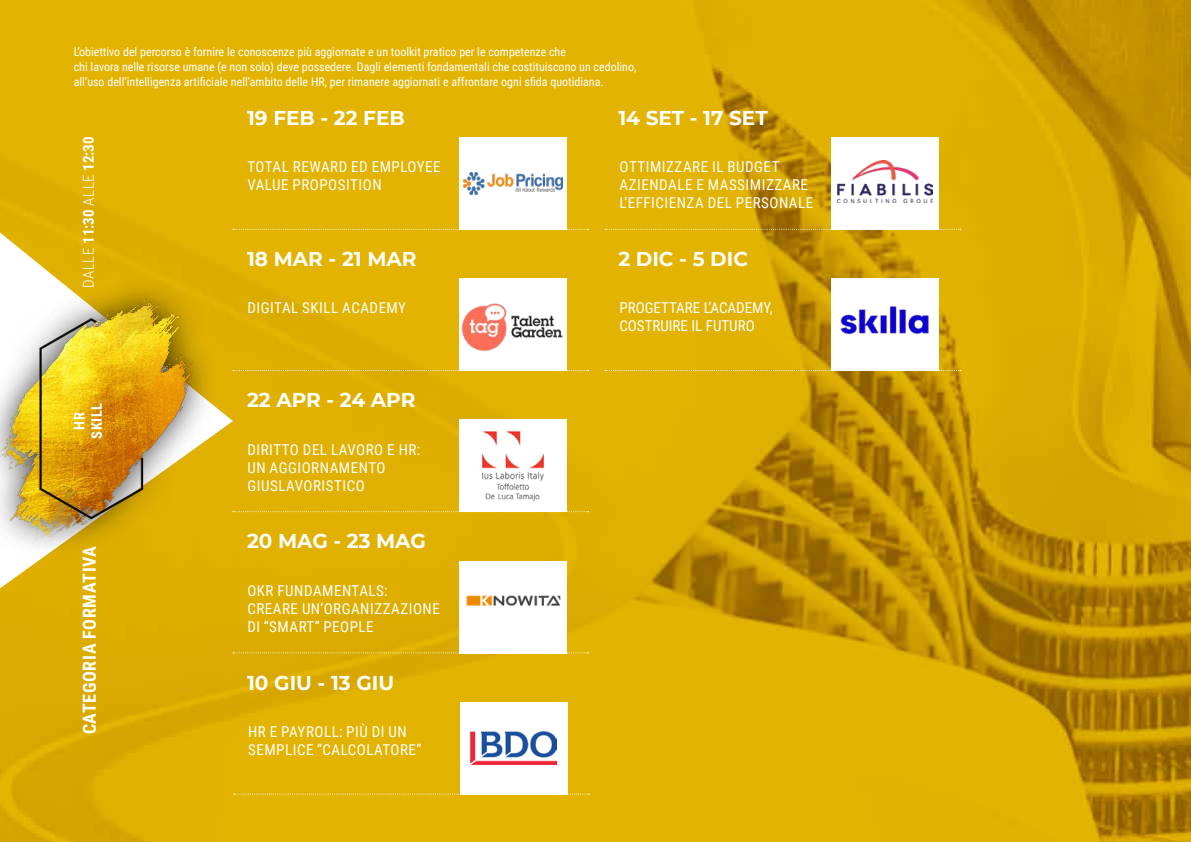
<style>
.page{position:relative;width:1191px;height:842px;background:#fff}
.page>*{position:absolute;margin:0;border:0;box-sizing:border-box;transform-origin:0 0}
.t1{font:700 20px "Montserrat";color:#fff}
.t2{font:700 18px "Roboto Condensed";letter-spacing:.035em;color:#fff}
.t3{font:15px/18px "Roboto Condensed";letter-spacing:.035em;color:#fff}
.t4{font:15px/18px "Roboto Condensed";color:#fff}
.t5{font:700 15px "Roboto Condensed";color:#fff}
.t6{font:700 14.4px/17.3px "Roboto Condensed";letter-spacing:.035em;color:#fff;text-align:center}
.t7{font:12px/15px "Roboto Condensed";color:#fff}
.s1{font-weight:300}
</style>
<div class="page">
<img style="left:0;top:0;width:1191px;height:842px">
<svg style="left:233px;top:229px;width:355px;height:1px"></svg>
<svg style="left:605px;top:229px;width:356px;height:1px"></svg>
<svg style="left:233px;top:370px;width:355px;height:1px"></svg>
<svg style="left:605px;top:370px;width:356px;height:1px"></svg>
<svg style="left:233px;top:511px;width:355px;height:1px"></svg>
<svg style="left:233px;top:652px;width:355px;height:1px"></svg>
<svg style="left:234px;top:794px;width:355px;height:1px"></svg>
<div style="left:459px;top:137px;width:108px;height:93px;background:#fff"></div>
<div style="left:831px;top:137px;width:108px;height:93px;background:#fff"></div>
<div style="left:459px;top:278px;width:108px;height:93px;background:#fff"></div>
<div style="left:831px;top:278px;width:108px;height:93px;background:#fff"></div>
<div style="left:459px;top:420px;width:108px;height:92px;background:#fff"></div>
<div style="left:459px;top:561px;width:108px;height:92px;background:#fff"></div>
<div style="left:460px;top:702px;width:107px;height:93px;background:#fff"></div>
<svg style="left:0;top:233px;width:233px;height:355px;background:#e1b616"></svg>
<div style="left:0;top:273px;width:219px;height:290px;background:#000;opacity:.75"></div>
<img style="left:0;top:297px;width:192px;height:243px">
<img style="left:463px;top:173px;width:100px;height:21px">
<img style="left:461px;top:303px;width:102px;height:49px">
<img style="left:482px;top:431px;width:62px;height:71px">
<img style="left:457px;top:584px;width:112px;height:32px">
<img style="left:837px;top:161px;width:95px;height:42px">
<img style="left:840px;top:306px;width:89px;height:29px">
<img style="left:471px;top:732px;width:85px;height:33px">
<p class="t7" style="left:74px;top:44px;width:564px">L’obiettivo del percorso è fornire le conoscenze più aggiornate e un toolkit pratico per le competenze che<br>chi lavora nelle risorse umane (e non solo) deve possedere. Dagli elementi fondamentali che costituiscono un cedolino, all’uso dell’intelligenza artificiale nell’ambito delle HR, per rimanere aggiornati e affrontare ogni sfida quotidiana.</p>
<p class="t5" style="left:78px;top:288px;width:153px;rotate:-90deg"><span class="s1">DALLE</span> 11:30 <span class="s1">ALLE</span> 12:30</p>
<p class="t6" style="left:70px;top:439px;width:37px;rotate:-90deg">HR<br>SKILL</p>
<h2 class="t2" style="left:77px;top:734px;width:190px;rotate:-90deg">CATEGORIA FORMATIVA</h2>
<h1 class="t1" style="left:247px;top:103px;width:159px">19 FEB - 22 FEB</h1>
<h1 class="t1" style="left:618px;top:103px;width:151px">14 SET - 17 SET</h1>
<p class="t3" style="left:247px;top:157px;width:195px">TOTAL REWARD ED EMPLOYEE<br>VALUE PROPOSITION</p>
<p class="t3" style="left:619px;top:157px;width:195px">OTTIMIZZARE IL BUDGET<br>AZIENDALE E MASSIMIZZARE<br>L’EFFICIENZA DEL PERSONALE</p>
<h1 class="t1" style="left:247px;top:245px;width:171px">18 MAR - 21 MAR</h1>
<h1 class="t1" style="left:618px;top:245px;width:131px">2 DIC - 5 DIC</h1>
<p class="t3" style="left:247px;top:298px;width:160px">DIGITAL SKILL ACADEMY</p>
<p class="t4" style="left:619px;top:298px;width:155px">PROGETTARE L’ACADEMY,<br>COSTRUIRE IL FUTURO</p>
<h1 class="t1" style="left:247px;top:386px;width:170px">22 APR - 24 APR</h1>
<p class="t3" style="left:247px;top:440px;width:174px">DIRITTO DEL LAVORO E HR:<br>UN AGGIORNAMENTO<br>GIUSLAVORISTICO</p>
<h1 class="t1" style="left:247px;top:527px;width:180px">20 MAG - 23 MAG</h1>
<p class="t3" style="left:247px;top:581px;width:194px">OKR FUNDAMENTALS:<br>CREARE UN’ORGANIZZAZIONE<br>DI “SMART” PEOPLE</p>
<h1 class="t1" style="left:247px;top:668px;width:148px">10 GIU - 13 GIU</h1>
<p class="t3" style="left:248px;top:722px;width:175px">HR E PAYROLL: PIÙ DI UN<br>SEMPLICE “CALCOLATORE”</p>
</div>
